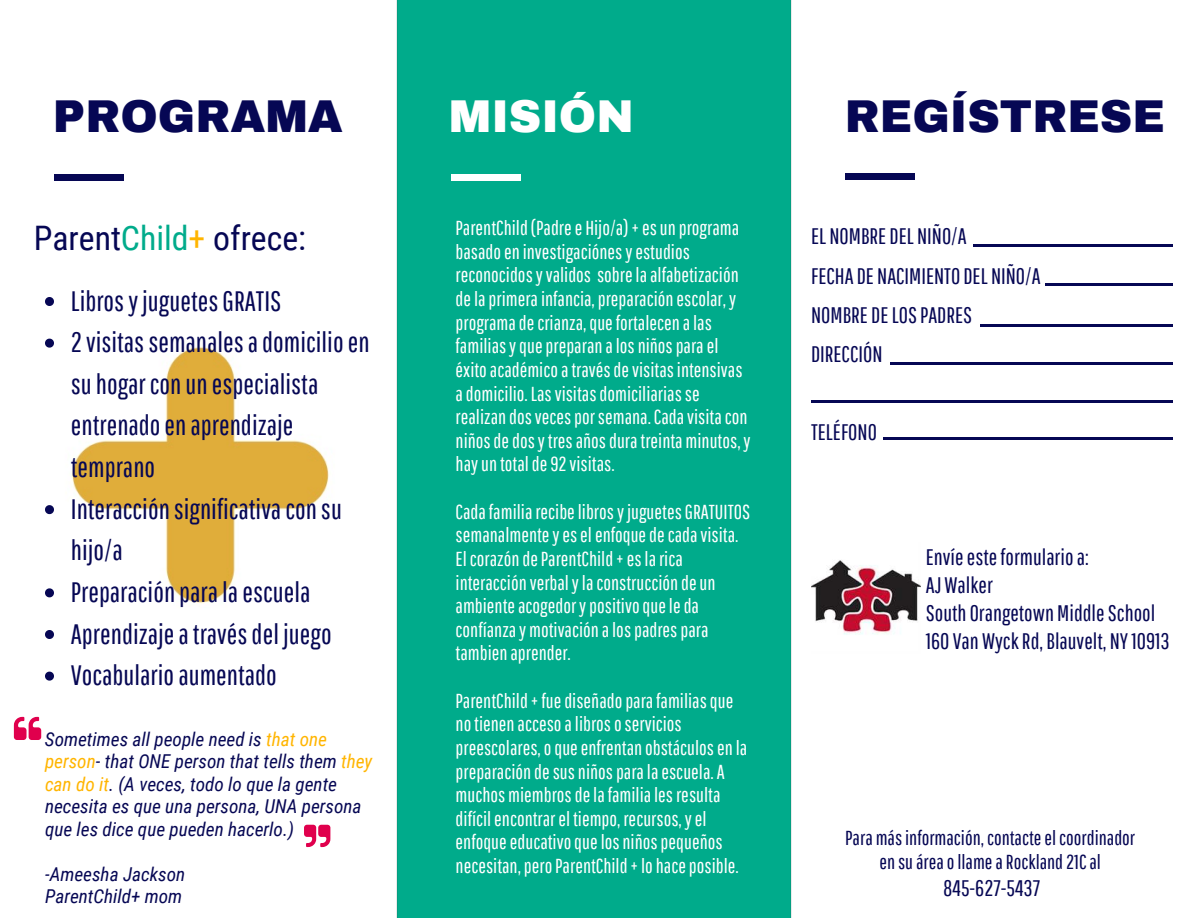
<style>
.page{position:relative;width:1188px;height:918px;background:#fff}
.page>*{position:absolute;margin:0;border:0;box-sizing:border-box;transform-origin:0 0}
.t1{font:900 45px "Archivo";color:#060754}
.t2{font:900 45px "Archivo";color:#fff}
.t3{font:33.75px "Roboto Condensed";color:#060754}
.t4{font:28.2px/41.7px "Pathway Gothic One";color:#060754}
.t5{font:22.5px/39.3px "Pathway Gothic One";color:#060754}
.t6{font:20.25px/23.7px "Pathway Gothic One";color:#fff}
.t7{font:20.25px/23.7px "Pathway Gothic One";color:#060754;text-align:center}
.t8{font:italic 19.2px/22.5px "Roboto Condensed";color:#060754}
.s1{color:#00ab8b}
.s2{color:#ffb500}
</style>
<div class="page">
<img style="left:71px;top:346px;width:258px;height:258px">
<svg style="left:45px;top:297px;width:9px;height:9px"></svg>
<svg style="left:45px;top:339px;width:9px;height:9px"></svg>
<svg style="left:45px;top:505px;width:9px;height:9px"></svg>
<svg style="left:45px;top:588px;width:9px;height:9px"></svg>
<svg style="left:45px;top:630px;width:9px;height:9px"></svg>
<svg style="left:45px;top:672px;width:9px;height:9px"></svg>
<div style="left:397px;top:0;width:394px;height:918px;background:#00ab8b"></div>
<hr style="left:791px;top:0;width:1px;height:918px;background:#e9e9e9">
<hr style="left:396px;top:0;width:1px;height:918px;background:#e9e9e9">
<div style="left:54px;top:174px;width:70px;height:7px;background:#060754"></div>
<div style="left:451px;top:174px;width:70px;height:7px;background:#fff"></div>
<div style="left:845px;top:173px;width:70px;height:7px;background:#060754"></div>
<hr style="left:973px;top:244px;width:199px;height:2px;background:#060754">
<hr style="left:1045px;top:283px;width:127px;height:3px;background:#060754">
<hr style="left:980px;top:324px;width:192px;height:2px;background:#060754">
<hr style="left:890px;top:362px;width:282px;height:2px;background:#060754">
<hr style="left:811px;top:400px;width:361px;height:3px;background:#060754">
<hr style="left:883px;top:438px;width:289px;height:2px;background:#060754">
<img style="left:811px;top:560px;width:109px;height:75px">
<svg style="left:14px;top:717px;width:27px;height:23px"></svg>
<svg style="left:304px;top:825px;width:26px;height:22px"></svg>
<h1 class="t1" style="left:53px;top:89px;width:291px">PROGRAMA</h1>
<h1 class="t2" style="left:449px;top:89px;width:186px">MISIÓN</h1>
<h1 class="t1" style="left:845px;top:89px;width:321px">REGÍSTRESE</h1>
<h2 class="t3" style="left:34px;top:214px;width:274px">Parent<span class="s1">Child</span><span class="s2">+</span> ofrece:</h2>
<p class="t4" style="left:71px;top:279px;width:300px">Libros y juguetes GRATIS<br>2 visitas semanales a domicilio en su hogar con un especialista entrenado en aprendizaje temprano<br>Interacción significativa con su hijo/a<br>Preparación para la escuela<br>Aprendizaje a través del juego<br>Vocabulario aumentado</p>
<p class="t8" style="left:45px;top:727px;width:329px">Sometimes all people need is <span class="s2">that one person</span>- that ONE person that tells them <span class="s2">they can do it</span>. (A veces, todo lo que la gente necesita es que una persona, UNA persona que les dice que pueden hacerlo.)</p>
<p class="t8" style="left:45px;top:862px;width:142px">-Ameesha Jackson<br>ParentChild+ mom</p>
<p class="t6" style="left:456px;top:216px;width:297px">ParentChild (Padre e Hijo/a) + es un programa basado en investigaciónes y estudios reconocidos y validos sobre la alfabetización de la primera infancia, preparación escolar, y programa de crianza, que fortalecen a las familias y que preparan a los niños para el éxito académico a través de visitas intensivas a domicilio. Las visitas domiciliarias se realizan dos veces por semana. Cada visita con niños de dos y tres años dura treinta minutos, y hay un total de 92 visitas.</p>
<p class="t6" style="left:456px;top:499px;width:296px">Cada familia recibe libros y juguetes GRATUITOS semanalmente y es el enfoque de cada visita.<br>El corazón de ParentChild + es la rica interacción verbal y la construcción de un ambiente acogedor y positivo que le da confíanza y motivación a los padres para tambien aprender.</p>
<p class="t6" style="left:456px;top:688px;width:293px">ParentChild + fue diseñado para familias que no tienen acceso a libros o servicios preescolares, o que enfrentan obstáculos en la preparación de sus niños para la escuela. A muchos miembros de la familia les resulta difícil encontrar el tiempo, recursos, y el enfoque educativo que los niños pequeños necesitan, pero ParentChild + lo hace posible.</p>
<p class="t5" style="left:811px;top:216px;width:231px">EL NOMBRE DEL NIÑO/A<br>FECHA DE NACIMIENTO DEL NIÑO/A<br>NOMBRE DE LOS PADRES<br>DIRECCIÓN</p>
<p class="t5" style="left:811px;top:412px;width:67px">TELÉFONO</p>
<p class="t5" style="left:926px;top:542px;width:245px;line-height:28.2px">Envíe este formulario a:<br>AJ Walker<br>South Orangetown Middle School<br>160 Van Wyck Rd, Blauvelt, NY 10913</p>
<p class="t7" style="left:845px;top:825px;width:291px">Para más información, contacte el coordinador en su área o llame a Rockland 21C al</p>
<p class="t5" style="left:943px;top:867px;width:99px">845-627-5437</p>
</div>
